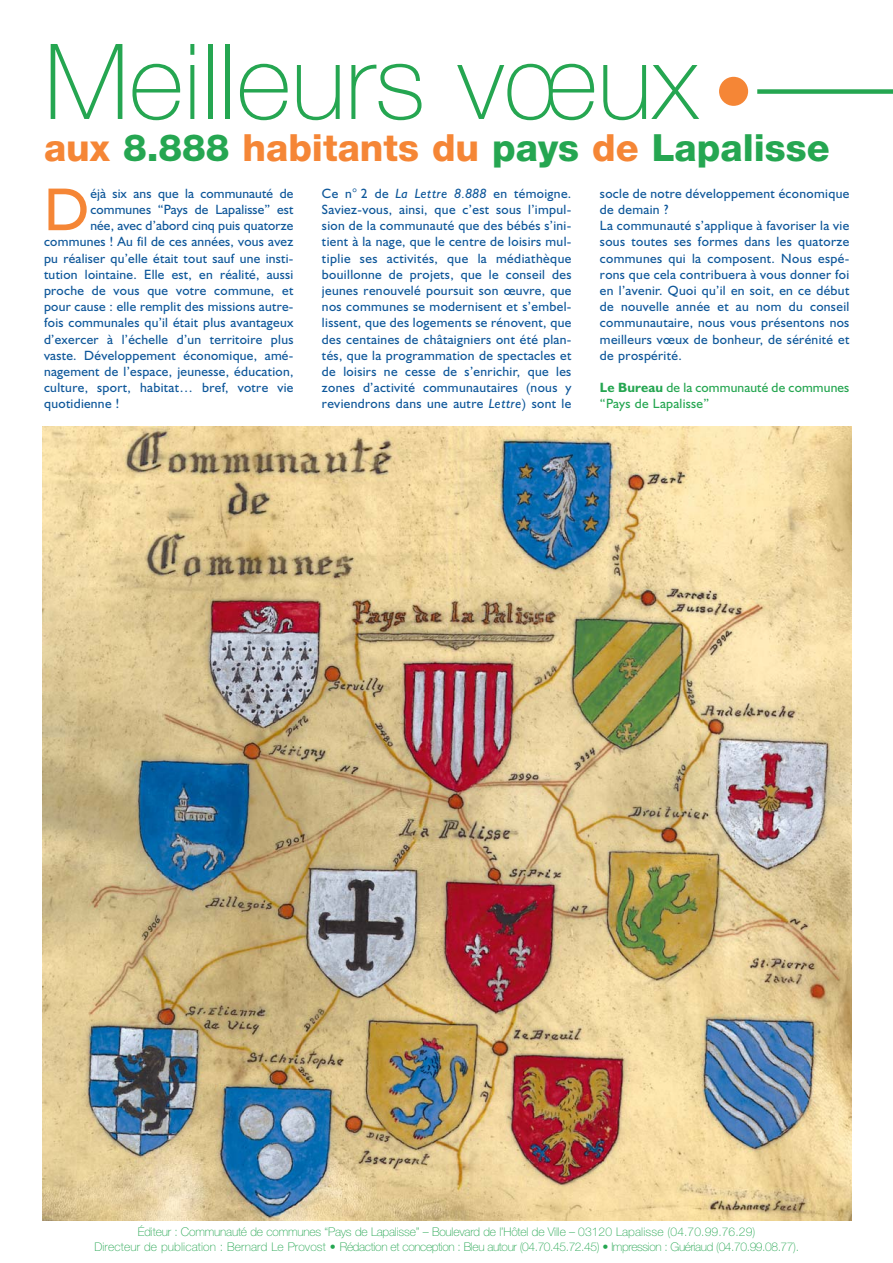
<style>
.page{position:relative;width:893px;height:1263px;background:#fff}
.page>*{position:absolute;margin:0;border:0;box-sizing:border-box;transform-origin:0 0}
.t1{font:100 105px "Helvetica Neue";color:#25a651}
.t2{font:60.9px "Humanist 521 BT";color:#f58636}
.t3{font:800 37.5px "Helvetica Neue";color:#25a651}
.t4{font:13.5px/16.2px "Humanist 521 BT";letter-spacing:.025em;color:#0e579a;text-align:justify}
.t5{font:13.5px/16.2px "Humanist 521 BT";letter-spacing:.01em;color:#25a651}
.t6{font:100 12px/14.4px "Helvetica Neue";letter-spacing:-.015em;color:#25a651;text-align:center}
.s1{color:#f58636}
.s2{font-style:italic}
.s3{font-weight:700}
</style>
<div class="page">
<div style="left:719px;top:77px;width:29px;height:29px;background:#f58636;border-radius:50%"></div>
<div style="left:757px;top:89px;width:135px;height:5px;background:#25a651"></div>
<img style="left:43px;top:427px;width:808px;height:793px">
<h1 class="t1" style="left:44px;top:44px;width:656px">Meilleurs vœux</h1>
<h3 class="t3" style="left:44px;top:134px;width:787px"><span class="s1">aux</span> 8.888 <span class="s1">habitants du</span> pays <span class="s1">de</span> Lapalisse</h3>
<h2 class="t2" style="left:44px;top:187px;width:47px">D</h2>
<p class="t4" style="left:90px;top:186px;width:204px">éjà six ans que la communauté de</p>
<p class="t4" style="left:90px;top:203px;width:204px">communes “Pays de Lapalisse” est</p>
<p class="t4" style="left:90px;top:219px;width:204px">née, avec d’abord cinq puis quatorze</p>
<p class="t4" style="left:44px;top:235px;width:251px">communes ! Au fil de ces années, vous avez</p>
<p class="t4" style="left:44px;top:251px;width:251px">pu réaliser qu’elle était tout sauf une insti-</p>
<p class="t4" style="left:44px;top:267px;width:251px">tution lointaine. Elle est, en réalité, aussi</p>
<p class="t4" style="left:44px;top:284px;width:251px">proche de vous que votre commune, et</p>
<p class="t4" style="left:44px;top:300px;width:251px">pour cause : elle remplit des missions autre-</p>
<p class="t4" style="left:44px;top:316px;width:251px">fois communales qu’il était plus avantageux</p>
<p class="t4" style="left:44px;top:332px;width:251px">d’exercer à l’échelle d’un territoire plus</p>
<p class="t4" style="left:44px;top:348px;width:251px">vaste. Développement économique, amé-</p>
<p class="t4" style="left:44px;top:365px;width:251px">nagement de l’espace, jeunesse, éducation,</p>
<p class="t4" style="left:44px;top:381px;width:251px">culture, sport, habitat… bref, votre vie</p>
<p class="t4" style="left:44px;top:397px;width:77px">quotidienne !</p>
<p class="t4" style="left:322px;top:186px;width:251px">Ce n° 2 de <span class="s2">La Lettre 8.888</span> en témoigne.<br>Saviez-vous, ainsi, que c’est sous l’impul&shy;sion de la communauté que des bébés s’ini&shy;tient à la nage, que le centre de loisirs mul&shy;tiplie ses activités, que la médiathèque bouillonne de projets, que le conseil des jeunes renouvelé poursuit son œuvre, que nos communes se modernisent et s’embel&shy;lissent, que des logements se rénovent, que des centaines de châtaigniers ont été plan&shy;tés, que la programmation de spectacles et de loisirs ne cesse de s’enrichir, que les zones d’activité communautaires (nous y reviendrons dans une autre <span class="s2">Lettre</span>) sont le</p>
<p class="t4" style="left:600px;top:186px;width:251px;text-align:left">socle de notre développement économique de demain ?<br>La communauté s’applique à favoriser la vie sous toutes ses formes dans les quatorze communes qui la composent. Nous espé&shy;rons que cela contribuera à vous donner foi en l’avenir. Quoi qu’il en soit, en ce début de nouvelle année et au nom du conseil communautaire, nous vous présentons nos meilleurs vœux de bonheur, de sérénité et de prospérité.</p>
<p class="t5" style="left:600px;top:381px;width:251px"><span class="s3">Le Bureau</span> de la communauté de communes “Pays de Lapalisse”</p>
<p class="t6" style="left:94px;top:1226px;width:706px">Éditeur : Communauté de communes “Pays de Lapalisse” – Boulevard de l’Hôtel de Ville – 03120 Lapalisse (04.70.99.76.29)<br>Directeur de publication : Bernard Le Provost • Rédaction et conception : Bleu autour (04.70.45.72.45) • Impression : Guériaud (04.70.99.08.77).</p>
</div>
